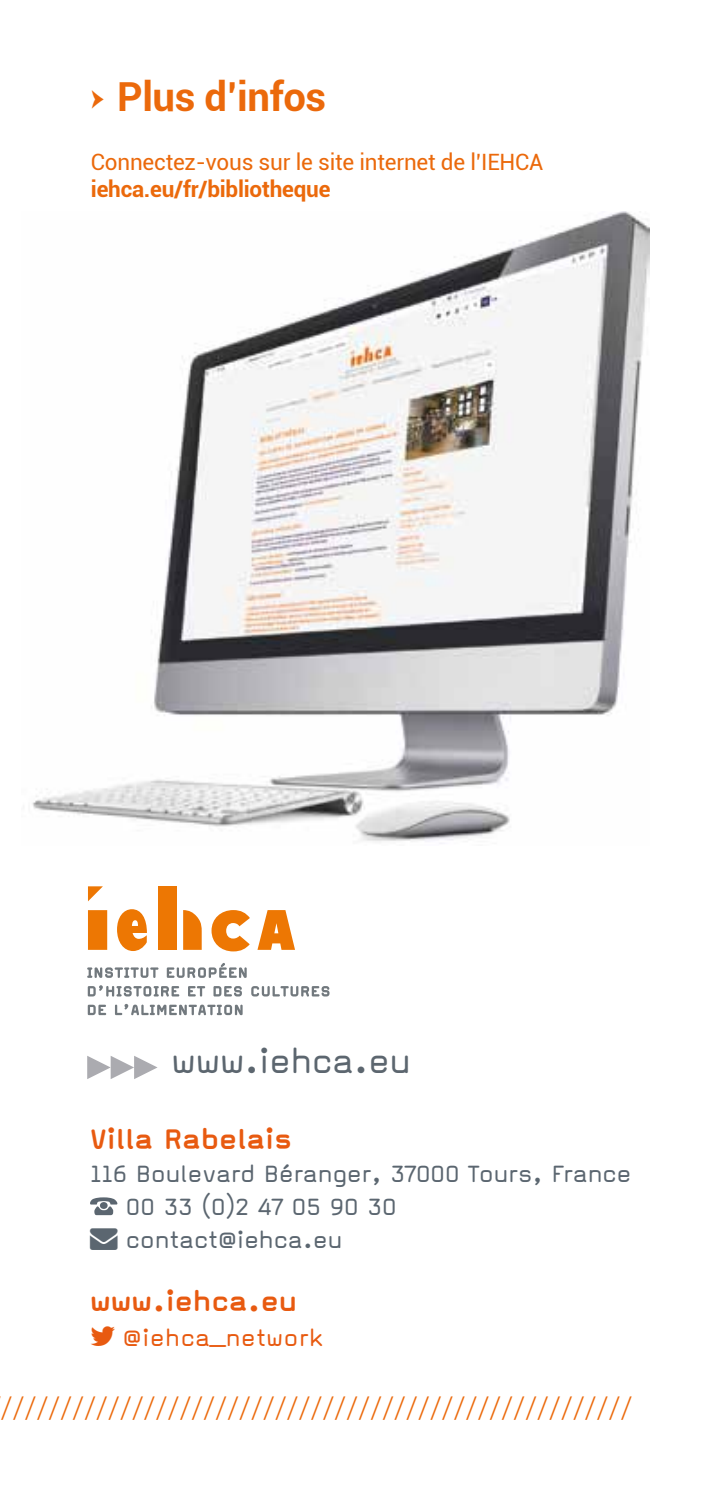
<style>
.page{position:relative;width:702px;height:1489px;background:#fff}
.page>*{position:absolute;margin:0;border:0;box-sizing:border-box;transform-origin:0 0}
.t1{font:700 40px "Roboto";letter-spacing:-.01em;color:#eb690b}
.t2{font:40px "Magda Clean";letter-spacing:-.025em;color:#5c666f}
.t3{font:700 33px "Magda Clean";color:#e85a10}
.t4{font:300 30px "Roboto";color:#eb690b}
.t5{font:27.5px/33px "Magda Clean";letter-spacing:-.02em;color:#5b6670}
.t6{font:27.5px "Magda Clean";color:#e85a10}
.t7{font:22.5px "Roboto";letter-spacing:-.01em;color:#eb690b}
.t8{font:700 22.5px "Roboto";letter-spacing:-.01em;color:#eb690b}
.s1{font-family:"Minion Pro";font-size:32.5px}
</style>
<div class="page">
<div style="left:158px;top:886px;width:18px;height:63px;background:#ed7703"></div>
<svg style="left:257px;top:910px;width:38px;height:39px"></svg>
<svg style="left:183px;top:910px;width:19px;height:39px"></svg>
<svg style="left:211px;top:910px;width:39px;height:41px"></svg>
<svg style="left:117px;top:909px;width:30px;height:42px"></svg>
<svg style="left:88px;top:886px;width:19px;height:63px"></svg>
<svg style="left:87px;top:967px;width:71px;height:10px"></svg>
<svg style="left:167px;top:963px;width:80px;height:14px"></svg>
<svg style="left:88px;top:985px;width:91px;height:11px"></svg>
<svg style="left:188px;top:986px;width:17px;height:10px"></svg>
<svg style="left:213px;top:986px;width:29px;height:10px"></svg>
<svg style="left:251px;top:986px;width:78px;height:10px"></svg>
<svg style="left:88px;top:1004px;width:18px;height:11px"></svg>
<svg style="left:115px;top:1003px;width:127px;height:12px"></svg>
<svg style="left:87px;top:1056px;width:70px;height:23px"></svg>
<svg style="left:90px;top:1197px;width:27px;height:17px"></svg>
<img style="left:32px;top:211px;width:617px;height:633px">
<h1 class="t1" style="left:91px;top:68px;width:237px"><span class="s1">→</span> Plus d’infos</h1>
<p class="t7" style="left:91px;top:146px;width:454px">Connectez-vous sur le site internet de l’IEHCA</p>
<p class="t8" style="left:91px;top:173px;width:241px">iehca.eu/fr/bibliotheque</p>
<h1 class="t2" style="left:171px;top:1040px;width:242px">www.iehca.eu</h1>
<p class="t3" style="left:90px;top:1121px;width:204px">Villa Rabelais</p>
<p class="t5" style="left:126px;top:1157px;width:507px;text-indent:-36px">116 Boulevard Béranger, 37000 Tours, France<br>00 33 (0)2 47 05 90 30</p>
<p class="t5" style="left:90px;top:1223px;width:254px">→ contact@iehca.eu</p>
<p class="t3" style="left:90px;top:1283px;width:209px">www.iehca.eu</p>
<p class="t6" style="left:122px;top:1323px;width:202px">@iehca_network</p>
<p class="t4" style="left:1px;top:1385px;width:633px">/////////////////////////////////////////////////////</p>
</div>
